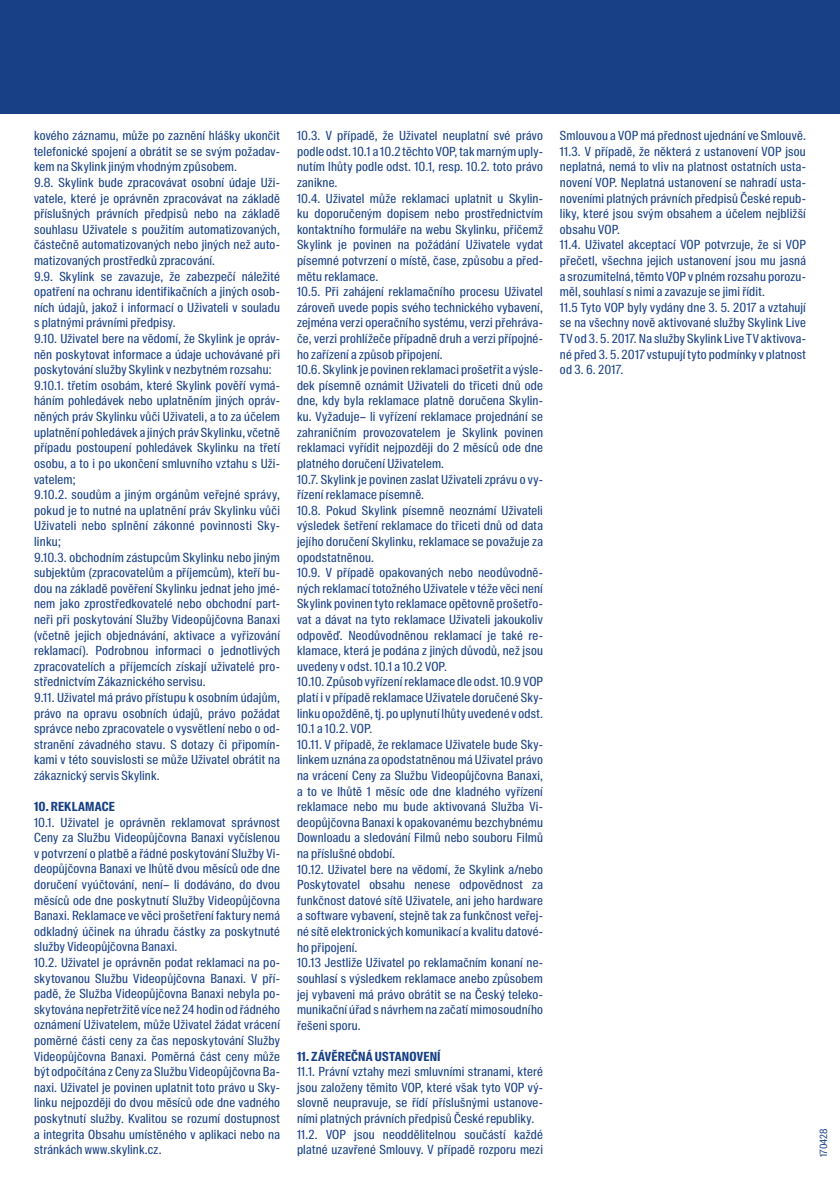
<style>
.page{position:relative;width:840px;height:1191px;background:#fff}
.page>*{position:absolute;margin:0;border:0;box-sizing:border-box;transform-origin:0 0}
.t1{font:12.6px/15.6px "Suisse Intl Cond";letter-spacing:.015em;color:#173f85}
.t2{font:700 12.6px "Suisse Intl Cond";letter-spacing:.015em;color:#173f85}
.t3{font:10px "Suisse Intl Cond";color:#173f85}
</style>
<div class="page">
<div style="left:0;top:0;width:839px;height:113px;background:#184086"></div>
<p class="t1" style="left:34px;top:128px;width:247px">kového záznamu, může po zaznění hlášky ukončit telefonické spojení a obrátit se se svým požadav&shy;kem na Skylink jiným vhodným způsobem.<br>9.8. Skylink bude zpracovávat osobní údaje Uži&shy;vatele, které je oprávněn zpracovávat na základě příslušných právních předpisů nebo na základě souhlasu Uživatele s použitím automatizovaných, částečně automatizovaných nebo jiných než auto&shy;matizovaných prostředků zpracování.<br>9.9. Skylink se zavazuje, že zabezpečí náležité opatření na ochranu identifikačních a jiných osob&shy;ních údajů, jakož i informací o Uživateli v souladu s platnými právními předpisy.<br>9.10. Uživatel bere na vědomí, že Skylink je opráv&shy;něn poskytovat informace a údaje uchovávané při poskytování služby Skylink v nezbytném rozsahu:<br>9.10.1. třetím osobám, které Skylink pověří vymá&shy;háním pohledávek nebo uplatněním jiných opráv&shy;něných práv Skylinku vůči Uživateli, a to za účelem uplatnění pohledávek a jiných práv Skylinku, včetně případu postoupení pohledávek Skylinku na třetí osobu, a to i po ukončení smluvního vztahu s Uži&shy;vatelem;<br>9.10.2. soudům a jiným orgánům veřejné správy, pokud je to nutné na uplatnění práv Skylinku vůči Uživateli nebo splnění zákonné povinnosti Sky&shy;linku;<br>9.10.3. obchodním zástupcům Skylinku nebo jiným subjektům (zpracovatelům a příjemcům), kteří bu&shy;dou na základě pověření Skylinku jednat jeho jmé&shy;nem jako zprostředkovatelé nebo obchodní part&shy;neři při poskytování Služby Videopůjčovna Banaxi (včetně jejich objednávání, aktivace a vyřizování reklamací). Podrobnou informaci o jednotlivých zpracovatelích a příjemcích získají uživatelé pro&shy;střednictvím Zákaznického servisu.<br>9.11. Uživatel má právo přístupu k osobním údajům, právo na opravu osobních údajů, právo požádat správce nebo zpracovatele o vysvětlení nebo o od&shy;stranění závadného stavu. S dotazy či připomín&shy;kami v této souvislosti se může Uživatel obrátit na zákaznický servis Skylink.</p>
<p class="t2" style="left:34px;top:799px;width:82px">10. REKLAMACE</p>
<p class="t1" style="left:34px;top:814px;width:247px">10.1. Uživatel je oprávněn reklamovat správnost Ceny za Službu Videopůjčovna Banaxi vyčíslenou v potvrzení o platbě a řádné poskytování Služby Vi&shy;deopůjčovna Banaxi ve lhůtě dvou měsíců ode dne doručení vyúčtování, není– li dodáváno, do dvou měsíců ode dne poskytnutí Služby Videopůjčovna Banaxi. Reklamace ve věci prošetření faktury nemá odkladný účinek na úhradu částky za poskytnuté služby Videopůjčovna Banaxi.<br>10.2. Uživatel je oprávněn podat reklamaci na po&shy;skytovanou Službu Videopůjčovna Banaxi. V pří&shy;padě, že Služba Videopůjčovna Banaxi nebyla po&shy;skytována nepřetržitě více než 24 hodin od řádného oznámení Uživatelem, může Uživatel žádat vrácení poměrné části ceny za čas neposkytování Služby Videopůjčovna Banaxi. Poměrná část ceny může být odpočítána z Ceny za Službu Videopůjčovna Ba&shy;naxi. Uživatel je povinen uplatnit toto právo u Sky&shy;linku nejpozději do dvou měsíců ode dne vadného poskytnutí služby. Kvalitou se rozumí dostupnost a integrita Obsahu umístěného v aplikaci nebo na stránkách www.skylink.cz.</p>
<p class="t1" style="left:297px;top:128px;width:247px">10.3. V případě, že Uživatel neuplatní své právo podle odst. 10.1 a 10.2 těchto VOP, tak marným uply&shy;nutím lhůty podle odst. 10.1, resp. 10.2. toto právo zanikne.<br>10.4. Uživatel může reklamaci uplatnit u Skylin&shy;ku doporučeným dopisem nebo prostřednictvím kontaktního formuláře na webu Skylinku, přičemž Skylink je povinen na požádání Uživatele vydat písemné potvrzení o místě, čase, způsobu a před&shy;mětu reklamace.<br>10.5. Při zahájení reklamačního procesu Uživatel zároveň uvede popis svého technického vybavení, zejména verzi operačního systému, verzi přehráva&shy;če, verzi prohlížeče případně druh a verzi přípojné&shy;ho zařízení a způsob připojení.<br>10.6. Skylink je povinen reklamaci prošetřit a výsle&shy;dek písemně oznámit Uživateli do třiceti dnů ode dne, kdy byla reklamace platně doručena Skylin&shy;ku. Vyžaduje– li vyřízení reklamace projednání se zahraničním provozovatelem je Skylink povinen reklamaci vyřídit nejpozději do 2 měsíců ode dne platného doručení Uživatelem.<br>10.7. Skylink je povinen zaslat Uživateli zprávu o vy&shy;řízení reklamace písemně.<br>10.8. Pokud Skylink písemně neoznámí Uživateli výsledek šetření reklamace do třiceti dnů od data jejího doručení Skylinku, reklamace se považuje za opodstatněnou.<br>10.9. V případě opakovaných nebo neodůvodně&shy;ných reklamací totožného Uživatele v téže věci není Skylink povinen tyto reklamace opětovně prošetřo&shy;vat a dávat na tyto reklamace Uživateli jakoukoliv odpověď. Neodůvodněnou reklamací je také re&shy;klamace, která je podána z jiných důvodů, než jsou uvedeny v odst. 10.1 a 10.2 VOP.<br>10.10. Způsob vyřízení reklamace dle odst. 10.9 VOP platí i v případě reklamace Uživatele doručené Sky&shy;linku opožděně, tj. po uplynutí lhůty uvedené v odst.<br>10.1 a 10.2. VOP.<br>10.11. V případě, že reklamace Uživatele bude Sky&shy;linkem uznána za opodstatněnou má Uživatel právo na vrácení Ceny za Službu Videopůjčovna Banaxi, a to ve lhůtě 1 měsíc ode dne kladného vyřízení reklamace nebo mu bude aktivovaná Služba Vi&shy;deopůjčovna Banaxi k opakovanému bezchybnému Downloadu a sledování Filmů nebo souboru Filmů na příslušné období.<br>10.12. Uživatel bere na vědomí, že Skylink a/nebo Poskytovatel obsahu nenese odpovědnost za funkčnost datové sítě Uživatele, ani jeho hardware a software vybavení, stejně tak za funkčnost veřej&shy;né sítě elektronických komunikací a kvalitu datové&shy;ho připojení.<br>10.13 Jestliže Uživatel po reklamačním konaní ne&shy;souhlasí s výsledkem reklamace anebo způsobem jej vybaveni má právo obrátit se na Český teleko&shy;munikační úřad s návrhem na začatí mimosoudního řešeni sporu.</p>
<p class="t2" style="left:297px;top:1048px;width:145px">11. ZÁVĚREČNÁ USTANOVENÍ</p>
<p class="t1" style="left:297px;top:1064px;width:247px">11.1. Právní vztahy mezi smluvními stranami, které jsou založeny těmito VOP, které však tyto VOP vý&shy;slovně neupravuje, se řídí příslušnými ustanove&shy;ními platných právních předpisů České republiky.<br>11.2. VOP jsou neoddělitelnou součástí každé platné uzavřené Smlouvy. V případě rozporu mezi</p>
<p class="t1" style="left:559px;top:128px;width:247px">Smlouvou a VOP má přednost ujednání ve Smlouvě.<br>11.3. V případě, že některá z ustanovení VOP jsou neplatná, nemá to vliv na platnost ostatních usta&shy;novení VOP. Neplatná ustanovení se nahradí usta&shy;noveními platných právních předpisů České repub&shy;liky, které jsou svým obsahem a účelem nejbližší obsahu VOP.<br>11.4. Uživatel akceptací VOP potvrzuje, že si VOP přečetl, všechna jejich ustanovení jsou mu jasná a srozumitelná, těmto VOP v plném rozsahu porozu&shy;měl, souhlasí s nimi a zavazuje se jimi řídit.<br>11.5 Tyto VOP byly vydány dne 3. 5. 2017 a vztahují se na všechny nově aktivované služby Skylink Live TV od 3. 5. 2017. Na služby Skylink Live TV aktivova&shy;né před 3. 5. 2017 vstupují tyto podmínky v platnost od 3. 6. 2017.</p>
<p class="t3" style="left:817px;top:1157px;width:30px;rotate:-90deg">170428</p>
</div>
